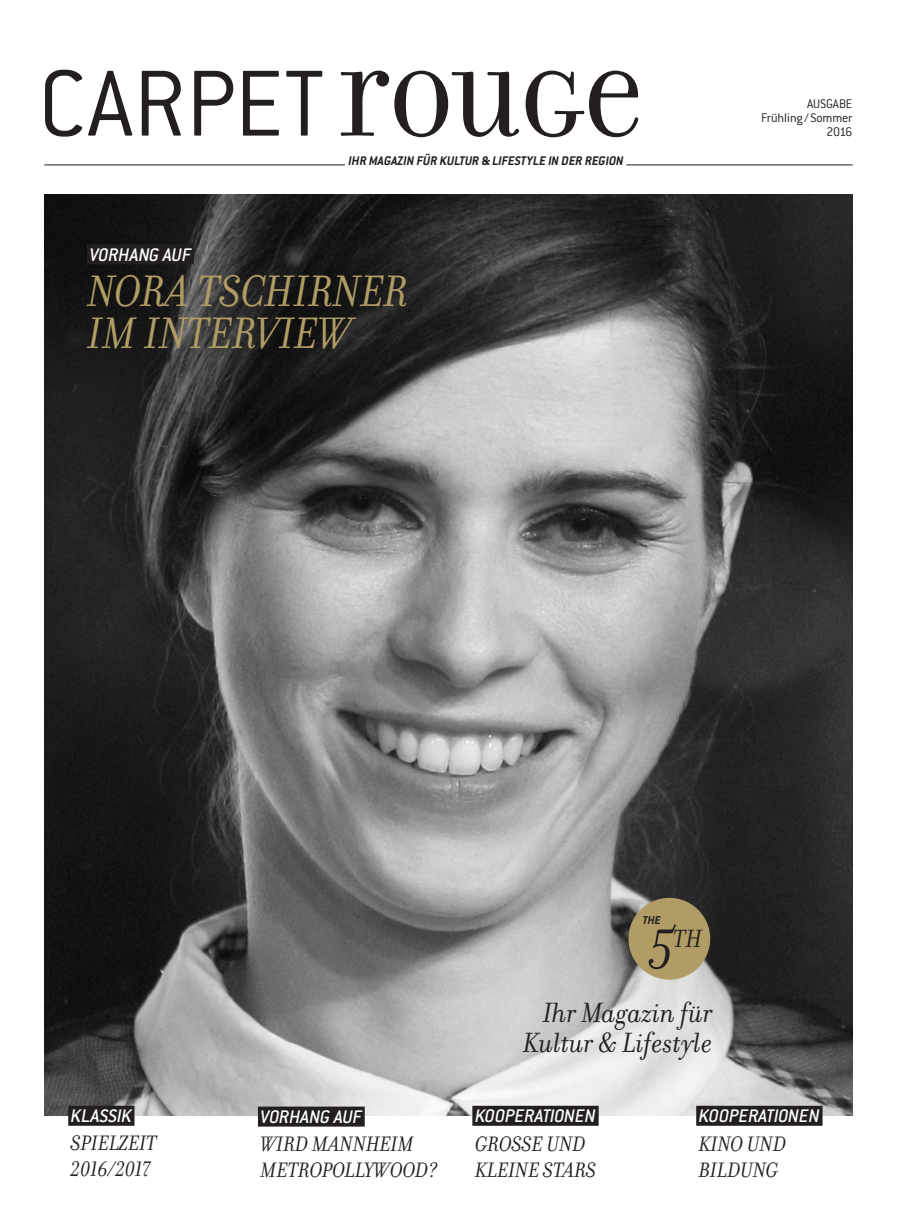
<style>
.page{position:relative;width:897px;height:1223px;background:#fff}
.page>*{position:absolute;margin:0;border:0;box-sizing:border-box;transform-origin:0 0}
.t1{font:300 102.88px "Conduit ITC";color:#231f20}
.t2{font:italic 60.12px "Filosofia OT";color:#231f20}
.t3{font:italic 47.5px/41.6px "Filosofia OT";color:#b09c64}
.t4{font:italic 30px/30px "Filosofia OT";color:#231f20;text-align:right}
.t5{font:italic 26.88px "Filosofia OT";color:#231f20}
.t6{font:italic 22.5px/26.2px "Filosofia OT";color:#231f20}
.t7{font:italic 500 20px "Conduit ITC";letter-spacing:-.01em;color:#fff}
.t8{font:italic 700 13.75px "Conduit ITC";color:#231f20}
.t9{font:300 13.75px/13.8px "Conduit ITC";letter-spacing:-.01em;color:#231f20;text-align:right}
.t10{font:italic 700 12.5px "Conduit ITC";color:#231f20}
.s1{font-family:"Filosofia Unicase OT";font-weight:400;font-size:98.75px}
</style>
<div class="page">
<img style="left:44px;top:194px;width:808px;height:921px">
<hr style="left:44px;top:165px;width:301px;height:1px;background:#231f20">
<hr style="left:626px;top:165px;width:226px;height:1px;background:#231f20">
<div style="left:87px;top:244px;width:107px;height:20px;background:#231f20"></div>
<div style="left:696px;top:1105px;width:126px;height:20px;background:#231f20"></div>
<div style="left:472px;top:1105px;width:126px;height:20px;background:#231f20"></div>
<div style="left:68px;top:1105px;width:66px;height:20px;background:#231f20"></div>
<div style="left:258px;top:1106px;width:107px;height:20px;background:#231f20"></div>
<div style="left:628px;top:897px;width:82px;height:82px;background:#b09c64;border-radius:50%"></div>
<h1 class="t1" style="left:38px;top:47px;width:606px">CARPET<span class="s1">ROUGE</span></h1>
<p class="t8" style="left:348px;top:153px;width:276px">IHR MAGAZIN FÜR KULTUR &amp; LIF…STYL… IN D…R R…GION</p>
<p class="t7" style="left:90px;top:243px;width:103px">VORHANG AUF</p>
<h3 class="t3" style="left:88px;top:271px;width:322px">NORA TSCHIRNER<br>IM INTERVIEW</h3>
<p class="t9" style="left:761px;top:97px;width:93px">AUSGABE<br>Frühling / Sommer<br>2016</p>
<p class="t10" style="left:642px;top:913px;width:20px">TH…</p>
<h2 class="t2" style="left:649px;top:916px;width:26px">5</h2>
<p class="t5" style="left:673px;top:924px;width:31px">TH</p>
<h3 class="t4" style="left:523px;top:997px;width:191px">Ihr Magazin für<br>Kultur &amp; Lifestyle</h3>
<p class="t7" style="left:71px;top:1104px;width:62px">KLASSIK</p>
<p class="t6" style="left:71px;top:1130px;width:87px">SPIELZEIT<br>2016/2017</p>
<p class="t7" style="left:260px;top:1105px;width:103px">VORHANG AUF</p>
<p class="t6" style="left:260px;top:1130px;width:179px">WIRD MANNHEIM<br>METROPOLLYWOOD?</p>
<p class="t7" style="left:475px;top:1104px;width:122px">KOOP…RATION…N</p>
<p class="t6" style="left:475px;top:1130px;width:122px">GROSSE UND<br>KLEINE STARS</p>
<p class="t7" style="left:698px;top:1104px;width:122px">KOOP…RATION…N</p>
<p class="t6" style="left:698px;top:1130px;width:89px">KINO UND<br>BILDUNG</p>
</div>
